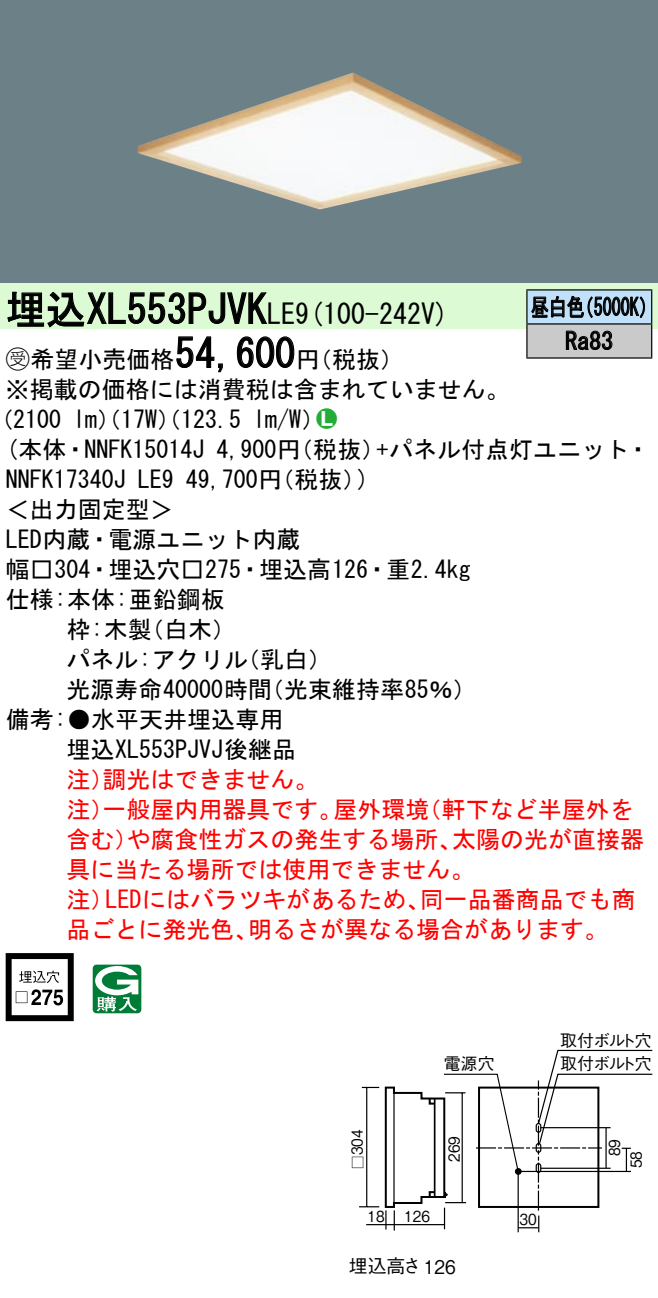
<style>
.page{position:relative;width:658px;height:1298px;background:#fff}
.page>*{position:absolute;margin:0;border:0;box-sizing:border-box;transform-origin:0 0}
.t1{font:40px "MS Gothic";color:#000}
.t2{font:28px "MS Gothic";color:#000}
.t3{font:24px/30.4px "MS Gothic";color:#000}
.t4{font:24px "MS Gothic";color:#f00}
.t5{font:24px/34px "MS Gothic";color:#000;scale:.75 1}
.t6{font:24px "Ford Classification 1";color:#23ac38}
.t7{font:18.8px "Gothic BBB Pro Medium 90 pv RKSJ H";color:#000}
.t8{font:17.2px/22.8px "Gothic BBB Pro Medium 90 pv RKSJ H";letter-spacing:-.105em;color:#000}
.t9{font:17.2px "Gothic BBB Pro Medium 90 pv RKSJ H";letter-spacing:-.075em;color:#000}
.t10{font:15.2px/21.6px "Gothic BBB Pro Medium 90 pv RKSJ H";color:#000;scale:.9 1}
.t11{font:13.2px "Gothic BBB Pro Medium 90 pv RKSJ H";color:#000}
.s1{font-size:28px}
.s2{font-family:"Ford Classification 1"}
.s3{color:#fff}
</style>
<div class="page">
<div style="left:0;top:0;width:658px;height:283px;background:#6c8087"></div>
<img style="left:137px;top:73px;width:384px;height:136px">
<div style="left:0;top:283px;width:658px;height:46px;background:#dcfad4"></div>
<svg style="left:7px;top:291px;width:260px;height:37px"></svg>
<svg style="left:176px;top:336px;width:47px;height:37px"></svg>
<svg style="left:236px;top:336px;width:59px;height:32px"></svg>
<svg style="left:6px;top:953px;width:68px;height:68px"></svg>
<svg style="left:93px;top:964px;width:48px;height:49px"></svg>
<div style="left:527px;top:290px;width:124px;height:34px;background:#c1e1fa"></div>
<div style="left:527px;top:324px;width:124px;height:34px;background:#cacaca"></div>
<hr style="left:526px;top:289px;width:126px;height:1px;background:#000">
<hr style="left:526px;top:290px;width:1px;height:33px;background:#000">
<hr style="left:651px;top:290px;width:1px;height:33px;background:#000">
<hr style="left:526px;top:323px;width:126px;height:1px;background:#000">
<hr style="left:526px;top:324px;width:1px;height:33px;background:#000">
<hr style="left:651px;top:324px;width:1px;height:33px;background:#000">
<hr style="left:526px;top:357px;width:126px;height:1px;background:#000">
<svg style="left:531px;top:295px;width:114px;height:23px"></svg>
<svg style="left:565px;top:330px;width:47px;height:20px"></svg>
<hr style="left:359px;top:1205px;width:20px;height:2px;background:#000">
<svg style="left:362px;top:1049px;width:290px;height:184px"></svg>
<div style="left:515px;top:1167px;width:6px;height:7px;border:1px solid #000;border-radius:50%"></div>
<h1 class="t1" style="left:6px;top:289px;width:291px">埋込XL553PJVK<span class="s1">LE</span></h1>
<p class="t2" style="left:295px;top:299px;width:155px">(9 100-242 (V</p>
<h1 class="t1" style="left:175px;top:333px;width:121px">54,600</h1>
<p class="t3" style="left:6px;top:344px;width:505px"><span class="s2">B</span>希望小売価格<br>※掲載の価格には消費税は含まれていません。</p>
<p class="t6" style="left:316px;top:406px;width:22px">2<span class="s3">7</span></p>
<p class="t3" style="left:296px;top:344px;width:109px">（円税抜(</p>
<p class="t3" style="left:253px;top:404px;width:73px">l m (W/</p>
<p class="t3" style="left:-11px;top:404px;width:74px">（2100</p>
<p class="t3" style="left:73px;top:404px;width:170px">lm）（17 ）（W 123.5</p>
<p class="t5" style="left:565px;top:290px;width:65px;text-indent:-34px">昼白色<br>Ra83</p>
<p class="t5" style="left:575px;top:290px;width:109px">（5000 (K</p>
<p class="t3" style="left:6px;top:434px;width:200px">(本体・NNFK15014J</p>
<p class="t3" style="left:216px;top:434px;width:170px">4,900 （円税抜）</p>
<p class="t3" style="left:376px;top:434px;width:275px">+パネル付点灯ユニット・</p>
<p class="t3" style="left:186px;top:464px;width:182px">49,700 （円税抜(</p>
<p class="t3" style="left:357px;top:464px;width:13px">(</p>
<p class="t3" style="left:6px;top:464px;width:121px">NNFK17340J</p>
<p class="t3" style="left:6px;top:494px;width:170px">＜出力固定型&lt;</p>
<p class="t3" style="left:6px;top:524px;width:296px">LED内蔵・電源ユニット内蔵</p>
<p class="t3" style="left:6px;top:554px;width:466px">幅□304・埋込穴□275・埋込高126・重2.4kg</p>
<p class="t3" style="left:6px;top:584px;width:220px">仕様:本体:亜鉛鋼板</p>
<p class="t3" style="left:140px;top:614px;width:97px">（白木(</p>
<p class="t3" style="left:138px;top:464px;width:37px">LE9</p>
<p class="t3" style="left:66px;top:614px;width:87px">枠:木製</p>
<p class="t3" style="left:66px;top:644px;width:183px">パネル:アクリル</p>
<p class="t3" style="left:236px;top:644px;width:97px">（乳白(</p>
<p class="t3" style="left:66px;top:674px;width:207px">光源寿命40000時間</p>
<p class="t3" style="left:6px;top:704px;width:279px">備考 ●: 水平天井埋込専用</p>
<p class="t3" style="left:66px;top:734px;width:231px">埋込XL553PJVJ後継品</p>
<p class="t4" style="left:102px;top:767px;width:217px">調光はできません。</p>
<p class="t3" style="left:260px;top:674px;width:218px">（光束維持率85％(</p>
<p class="t4" style="left:66px;top:767px;width:49px">注）</p>
<p class="t4" style="left:102px;top:797px;width:241px">一般屋内用器具です。</p>
<p class="t4" style="left:333px;top:797px;width:97px">屋外環境</p>
<p class="t4" style="left:417px;top:797px;width:217px">（軒下など半屋外を</p>
<p class="t4" style="left:66px;top:797px;width:49px">注）</p>
<p class="t4" style="left:126px;top:827px;width:337px">や腐食性ガスの発生する場所、</p>
<p class="t4" style="left:452px;top:827px;width:194px">太陽の光が直接器</p>
<p class="t4" style="left:66px;top:827px;width:73px">含む）</p>
<p class="t4" style="left:66px;top:857px;width:409px">具に当たる場所では使用できません。</p>
<p class="t4" style="left:420px;top:887px;width:217px">同一品番商品でも商</p>
<p class="t4" style="left:105px;top:887px;width:326px">LEDにはバラツキがあるため、</p>
<p class="t4" style="left:66px;top:887px;width:49px">注）</p>
<p class="t4" style="left:66px;top:917px;width:193px">品ごとに発光色、</p>
<p class="t4" style="left:248px;top:917px;width:362px">明るさが異なる場合があります。</p>
<p class="t9" style="left:444px;top:1049px;width:53px">電源穴</p>
<p class="t10" style="left:344px;top:1155px;width:30px;rotate:-90deg">304</p>
<p class="t11" style="left:347px;top:1168px;width:15px;rotate:-90deg">□</p>
<p class="t10" style="left:367px;top:1203px;width:21px">18</p>
<p class="t10" style="left:441px;top:1161px;width:30px;rotate:-90deg">269</p>
<p class="t10" style="left:404px;top:1203px;width:30px">126</p>
<p class="t7" style="left:349px;top:1250px;width:108px">埋込高さ 126</p>
<p class="t8" style="left:560px;top:1027px;width:93px">取付ボルト穴取付ボルト穴</p>
<p class="t10" style="left:519px;top:1206px;width:21px">30</p>
<p class="t10" style="left:602px;top:1168px;width:34px;text-indent:12px;rotate:-90deg">89<br>58</p>
</div>
